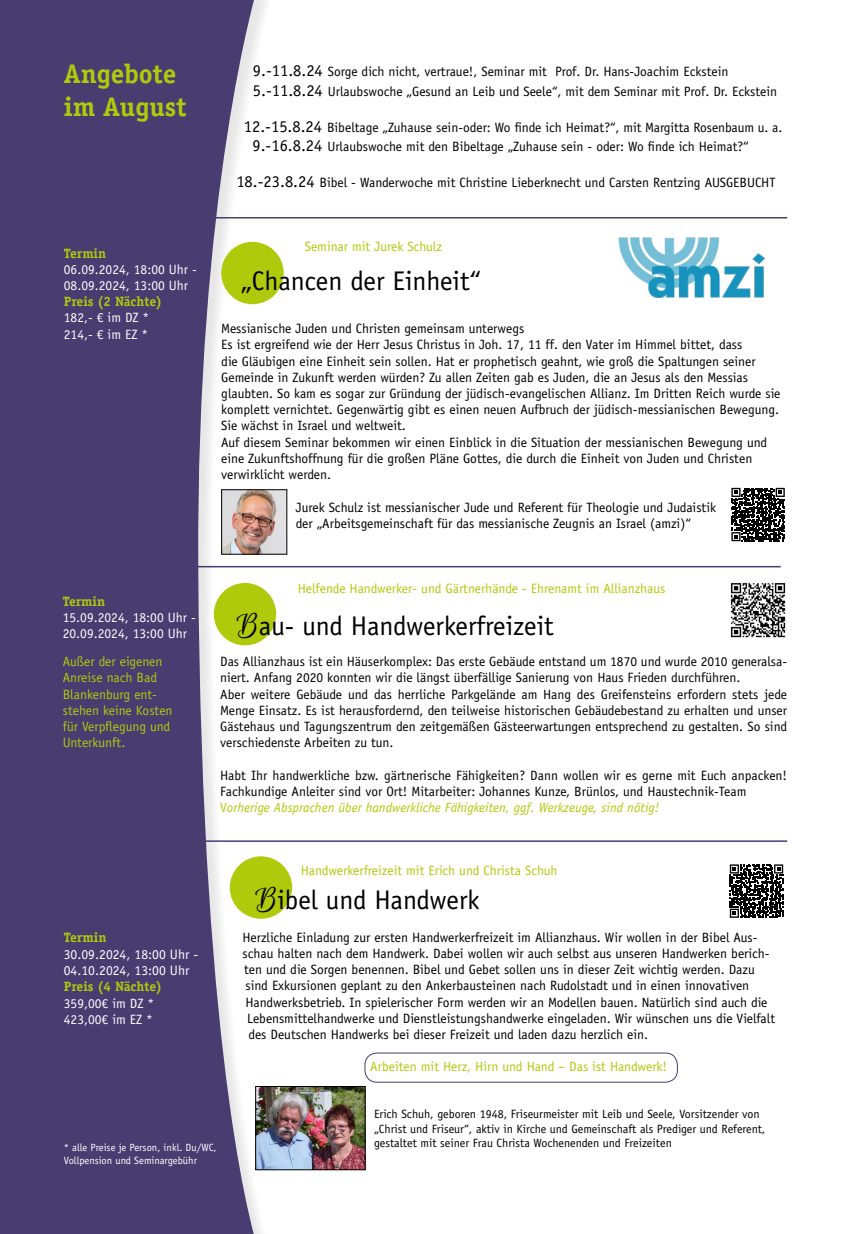
<style>
.page{position:relative;width:851px;height:1234px;background:#fff}
.page>*{position:absolute;margin:0;border:0;box-sizing:border-box;transform-origin:0 0}
.t1{font:27px "Officina Sans Std";color:#000}
.t2{font:700 27px/32.4px "Officina Serif Std";color:#afca0b}
.t3{font:13.65px/16.4px "Officina Sans Std";color:#fff}
.t4{font:700 13.65px "Officina Serif Std";color:#afca0b}
.t5{font:13.5px/16.2px "Officina Sans Std";color:#000}
.t6{font:13.5px/16.2px "Officina Sans Std";color:#afca0b}
.t7{font:13.5px/16.2px "Officina Sans Std";color:#fff}
.t8{font:700 13.5px "Officina Serif Std";color:#afca0b}
.t9{font:12px/14.4px "Officina Sans Std";color:#000}
.t10{font:10.5px/12.6px "Officina Sans Std";color:#fff}
.s1{font-size:16.5px}
.s2{font-family:"Euphoria Script";font-size:36px}
.s3{color:#afca0b}
.s4{font-style:italic;color:#afca0b}
</style>
<div class="page">
<svg style="left:0;top:0;width:257px;height:1233px;background:#625885"></svg>
<hr style="left:0;top:217px;width:787px;height:1px;background:#483c71">
<hr style="left:0;top:566px;width:780px;height:1px;background:#483c71">
<hr style="left:0;top:840px;width:787px;height:1px;background:#483c71">
<div style="left:221px;top:242px;width:62px;height:62px;background:#afca0b;border-radius:50%"></div>
<div style="left:230px;top:856px;width:62px;height:62px;background:#afca0b;border-radius:50%"></div>
<div style="left:214px;top:583px;width:62px;height:62px;background:#afca0b;border-radius:50%"></div>
<img style="left:730px;top:583px;width:56px;height:55px">
<img style="left:223px;top:491px;width:62px;height:61px">
<div style="left:221px;top:489px;width:66px;height:65px;border:1px solid #000"></div>
<img style="left:257px;top:1087px;width:106px;height:80px">
<div style="left:255px;top:1085px;width:110px;height:84px;border:1px solid #000"></div>
<svg style="left:731px;top:487px;width:54px;height:55px"></svg>
<svg style="left:731px;top:487px;width:53px;height:54px"></svg>
<svg style="left:729px;top:864px;width:55px;height:54px"></svg>
<svg style="left:729px;top:864px;width:54px;height:53px"></svg>
<img style="left:618px;top:237px;width:147px;height:61px">
<div style="left:364px;top:1052px;width:313px;height:30px;border:1px solid #483c71;border-radius:12px"></div>
<h1 class="t2" style="left:64px;top:57px;width:124px">Angebote im August</h1>
<p class="t8" style="left:64px;top:244px;width:44px">Termin</p>
<p class="t7" style="left:64px;top:261px;width:134px">06.09.2024, 18:00 Uhr -<br>08.09.2024, 13:00 Uhr</p>
<p class="t8" style="left:64px;top:293px;width:100px">Preis (2 Nächte)</p>
<p class="t7" style="left:64px;top:310px;width:87px">182,- € im DZ *<br>214,- € im EZ *</p>
<p class="t8" style="left:63px;top:592px;width:44px">Termin</p>
<p class="t7" style="left:63px;top:609px;width:134px">15.09.2024, 18:00 Uhr -<br>20.09.2024, 13:00 Uhr</p>
<p class="t6" style="left:63px;top:653px;width:111px">Außer der eigenen<br>Anreise nach Bad<br>Blankenburg ent&shy;stehen keine Kosten für Verpflegung und<br>Unterkunft.</p>
<p class="t5" style="left:253px;top:61px;width:525px;line-height:19.8px"><span class="s1">9.-11.8.24</span> Sorge dich nicht, vertraue!, Seminar mit Prof. Dr. Hans-Joachim Eckstein<br><span class="s1">5.-11.8.24</span> Urlaubswoche „Gesund an Leib und Seele“, mit dem Seminar mit Prof. Dr. Eckstein</p>
<p class="t5" style="left:252px;top:117px;width:531px;line-height:19.8px;text-indent:-9px"><span class="s1">12.-15.8.24</span> Bibeltage „Zuhause sein-oder: Wo finde ich Heimat?“, mit Margitta Rosenbaum u. a.<br><span class="s1">9.-16.8.24</span> Urlaubswoche mit den Bibeltage „Zuhause sein - oder: Wo finde ich Heimat?“</p>
<p class="t5" style="left:236px;top:175px;width:540px"><span class="s1">18.-23.8.24</span> Bibel - Wanderwoche mit Christine Lieberknecht und Carsten Rentzing AUSGEBUCHT</p>
<p class="t6" style="left:305px;top:238px;width:139px">Seminar mit Jurek Schulz</p>
<h1 class="t1" style="left:241px;top:265px;width:241px">„Chancen der Einheit“</h1>
<p class="t5" style="left:221px;top:320px;width:560px">Messianische Juden und Christen gemeinsam unterwegs<br>Es ist ergreifend wie der Herr Jesus Christus in Joh. 17, 11 ff. den Vater im Himmel bittet, dass<br>die Gläubigen eine Einheit sein sollen. Hat er prophetisch geahnt, wie groß die Spaltungen seiner Gemeinde in Zukunft werden würden? Zu allen Zeiten gab es Juden, die an Jesus als den Messias glaubten. So kam es sogar zur Gründung der jüdisch-evangelischen Allianz. Im Dritten Reich wurde sie komplett vernichtet. Gegenwärtig gibt es einen neuen Aufbruch der jüdisch-messianischen Bewegung.<br>Sie wächst in Israel und weltweit.<br>Auf diesem Seminar bekommen wir einen Einblick in die Situation der messianischen Bewegung und eine Zukunftshoffnung für die großen Pläne Gottes, die durch die Einheit von Juden und Christen verwirklicht werden.</p>
<p class="t5" style="left:296px;top:498px;width:422px">Jurek Schulz ist messianischer Jude und Referent für Theologie und Judaistik der „Arbeitsgemeinschaft für das messianische Zeugnis an Israel (amzi)“</p>
<p class="t6" style="left:298px;top:580px;width:369px">Helfende Handwerker- und Gärtnerhände - Ehrenamt im Allianzhaus</p>
<h1 class="t1" style="left:237px;top:610px;width:318px"><span class="s2">B</span>au- und Handwerkerfreizeit</h1>
<p class="t5" style="left:220px;top:653px;width:568px">Das Allianzhaus ist ein Häuserkomplex: Das erste Gebäude entstand um 1870 und wurde 2010 generalsa&shy;niert. Anfang 2020 konnten wir die längst überfällige Sanierung von Haus Frieden durchführen.<br>Aber weitere Gebäude und das herrliche Parkgelände am Hang des Greifensteins erfordern stets jede Menge Einsatz. Es ist herausfordernd, den teilweise historischen Gebäudebestand zu erhalten und unser Gästehaus und Tagungszentrum den zeitgemäßen Gästeerwartungen entsprechend zu gestalten. So sind verschiedenste Arbeiten zu tun.</p>
<p class="t5" style="left:220px;top:766px;width:568px">Habt Ihr handwerkliche bzw. gärtnerische Fähigkeiten? Dann wollen wir es gerne mit Euch anpacken!<br>Fachkundige Anleiter sind vor Ort! Mitarbeiter: Johannes Kunze, Brünlos, und Haustechnik-Team<br><span class="s3">V</span><span class="s4">orherige Absprachen über handwerkliche Fähigkeiten, ggf. Werkzeuge, sind nötig!</span></p>
<p class="t6" style="left:301px;top:861px;width:258px">Handwerkerfreizeit mit Erich und Christa Schuh</p>
<h1 class="t1" style="left:255px;top:883px;width:226px"><span class="s2">B</span>ibel und Handwerk</h1>
<p class="t4" style="left:64px;top:929px;width:44px">Termin</p>
<p class="t3" style="left:64px;top:945px;width:136px">30.09.2024, 18:00 Uhr -<br>04.10.2024, 13:00 Uhr</p>
<p class="t8" style="left:64px;top:978px;width:100px">Preis (4 Nächte)</p>
<p class="t7" style="left:64px;top:994px;width:92px">359,00€ im DZ *<br>423,00€ im EZ *</p>
<p class="t10" style="left:64px;top:1140px;width:154px">* alle Preise je Person, inkl. Du/WC,<br>Vollpension und Seminargebühr</p>
<p class="t5" style="left:242px;top:928px;width:516px">Herzliche Einladung zur ersten Handwerkerfreizeit im Allianzhaus. Wir wollen in der Bibel Aus-</p>
<p class="t5" style="left:242px;top:945px;width:528px">schau halten nach dem Handwerk. Dabei wollen wir auch selbst aus unseren Handwerken berich-</p>
<p class="t5" style="left:244px;top:961px;width:512px">ten und die Sorgen benennen. Bibel und Gebet sollen uns in dieser Zeit wichtig werden. Dazu</p>
<p class="t5" style="left:245px;top:977px;width:505px">sind Exkursionen geplant zu den Ankerbausteinen nach Rudolstadt und in einen innovativen</p>
<p class="t5" style="left:245px;top:993px;width:523px">Handwerksbetrieb. In spielerischer Form werden wir an Modellen bauen. Natürlich sind auch die</p>
<p class="t5" style="left:247px;top:1009px;width:529px">Lebensmittelhandwerke und Dienstleistungshandwerke eingeladen. Wir wünschen uns die Vielfalt</p>
<p class="t5" style="left:248px;top:1026px;width:401px">des Deutschen Handwerks bei dieser Freizeit und laden dazu herzlich ein.</p>
<p class="t6" style="left:370px;top:1058px;width:298px">Arbeiten mit Herz, Hirn und Hand – Das ist Handwerk!</p>
<p class="t9" style="left:374px;top:1106px;width:393px">Erich Schuh, geboren 1948, Friseurmeister mit Leib und Seele, Vorsitzender von „Christ und Friseur“, aktiv in Kirche und Gemeinschaft als Prediger und Referent, gestaltet mit seiner Frau Christa Wochenenden und Freizeiten</p>
</div>
